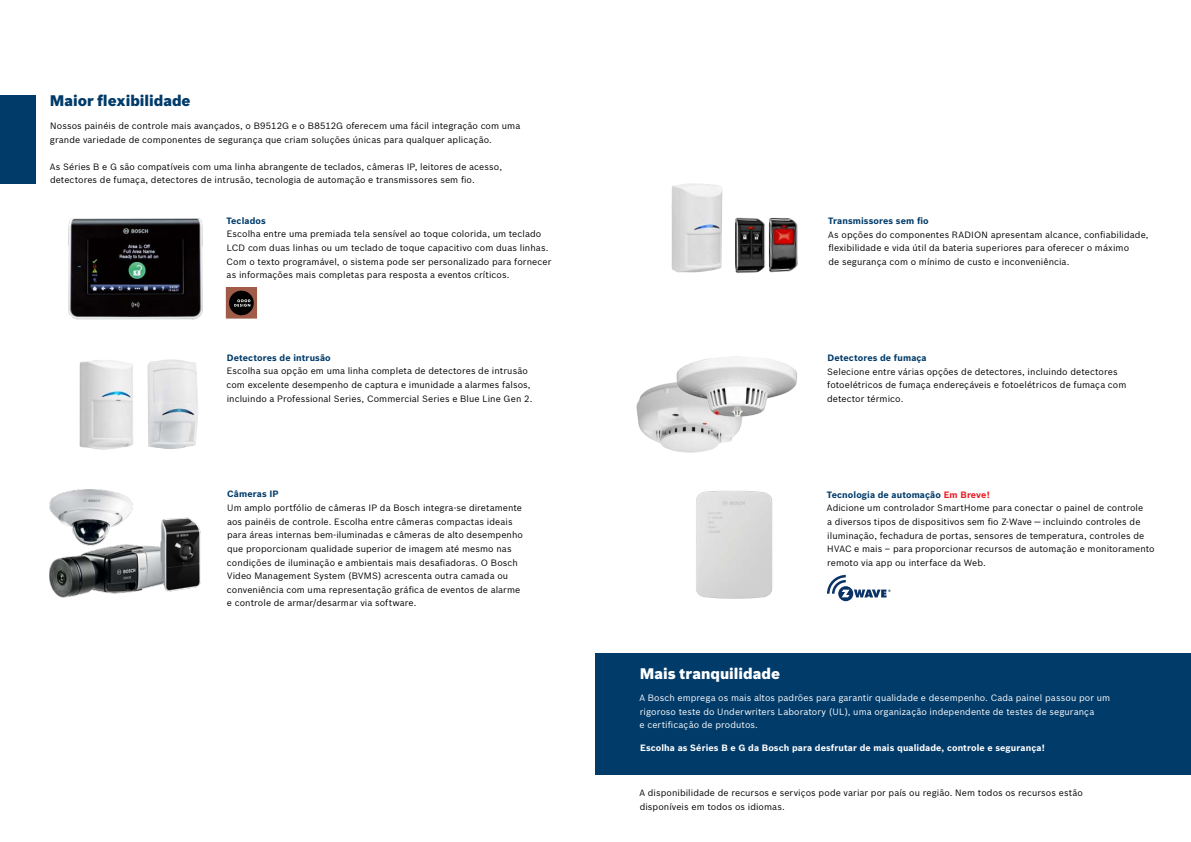
<style>
.page{position:relative;width:1191px;height:842px;background:#fff}
.page>*{position:absolute;margin:0;border:0;box-sizing:border-box;transform-origin:0 0}
.t1{font:900 15px "Bosch Sans";color:#003b6a}
.t2{font:900 15px "Bosch Sans";color:#fff}
.t3{font:9px/13.6px "Bosch Sans";letter-spacing:.01em;color:#000}
.t4{font:9px/13.6px "Bosch Sans";letter-spacing:.01em;color:#fff}
.t5{font:700 9px "Bosch Sans";letter-spacing:.01em;color:#003b6a}
.t6{font:700 9px "Bosch Sans";letter-spacing:.01em;color:#fff}
.s1{font-weight:700;color:#003b6a}
.s2{font-weight:700;color:#ed1d24}
</style>
<div class="page">
<img style="left:636px;top:382px;width:105px;height:71px">
<img style="left:735px;top:217px;width:30px;height:56px">
<img style="left:79px;top:360px;width:54px;height:90px">
<img style="left:68px;top:218px;width:135px;height:102px">
<img style="left:147px;top:359px;width:51px;height:90px">
<svg style="left:827px;top:575px;width:63px;height:26px"></svg>
<img style="left:50px;top:544px;width:121px;height:53px">
<img style="left:696px;top:491px;width:77px;height:108px">
<img style="left:673px;top:356px;width:124px;height:70px">
<img style="left:50px;top:489px;width:82px;height:57px">
<img style="left:160px;top:517px;width:41px;height:74px">
<div style="left:595px;top:653px;width:596px;height:122px;background:#003b6a"></div>
<div style="left:0;top:95px;width:36px;height:88px;background:#003b6a"></div>
<svg style="left:228px;top:290px;width:26px;height:26px"></svg>
<div style="left:226px;top:288px;width:30px;height:30px;border:1px solid #a05b49"></div>
<div style="left:229px;top:291px;width:25px;height:24px;background:#000;border-radius:50%"></div>
<svg style="left:234px;top:299px;width:16px;height:8px"></svg>
<img style="left:671px;top:183px;width:51px;height:89px">
<img style="left:768px;top:218px;width:30px;height:54px">
<h1 class="t1" style="left:50px;top:89px;width:142px">Maior flexibilidade</h1>
<p class="t3" style="left:50px;top:118px;width:472px">Nossos painéis de controle mais avançados, o B9512G e o B8512G oferecem uma fácil integração com uma grande variedade de componentes de segurança que criam soluções únicas para qualquer aplicação.</p>
<p class="t3" style="left:50px;top:159px;width:454px">As Séries B e G são compatíveis com uma linha abrangente de teclados, câmeras IP, leitores de acesso, detectores de fumaça, detectores de intrusão, tecnologia de automação e transmissores sem fio.</p>
<p class="t5" style="left:226px;top:214px;width:41px">Teclados</p>
<p class="t3" style="left:226px;top:227px;width:326px">Escolha entre uma premiada tela sensível ao toque colorida, um teclado LCD com duas linhas ou um teclado de toque capacitivo com duas linhas.<br>Com o texto programável, o sistema pode ser personalizado para fornecer as informações mais completas para resposta a eventos críticos.</p>
<p class="t5" style="left:227px;top:351px;width:105px">Detectores de intrusão</p>
<p class="t3" style="left:226px;top:364px;width:307px">Escolha sua opção em uma linha completa de detectores de intrusão com excelente desempenho de captura e imunidade a alarmes falsos, incluindo a Professional Series, Commercial Series e Blue Line Gen 2.</p>
<p class="t5" style="left:227px;top:487px;width:53px">Câmeras IP</p>
<p class="t3" style="left:227px;top:500px;width:297px">Um amplo portfólio de câmeras IP da Bosch integra-se diretamente aos painéis de controle. Escolha entre câmeras compactas ideais para áreas internas bem-iluminadas e câmeras de alto desempenho que proporcionam qualidade superior de imagem até mesmo nas condições de iluminação e ambientais mais desafiadoras. O Bosch Video Management System (BVMS) acrescenta outra camada ou conveniência com uma representação gráfica de eventos de alarme e controle de armar/desarmar via software.</p>
<p class="t5" style="left:828px;top:214px;width:102px">Transmissores sem fio</p>
<p class="t3" style="left:828px;top:227px;width:322px">As opções do componentes RADION apresentam alcance, confiabilidade, flexibilidade e vida útil da bateria superiores para oferecer o máximo<br>de segurança com o mínimo de custo e inconveniência.</p>
<p class="t5" style="left:827px;top:351px;width:101px">Detectores de fumaça</p>
<p class="t3" style="left:827px;top:364px;width:301px">Selecione entre várias opções de detectores, incluindo detectores fotoelétricos de fumaça endereçáveis e fotoelétricos de fumaça com detector térmico.</p>
<p class="t3" style="left:827px;top:487px;width:329px"><span class="s1">Tecnologia de automação</span> <span class="s2">Em Breve!<br></span>Adicione um controlador SmartHome para conectar o painel de controle<br>a diversos tipos de dispositivos sem fio Z-Wave — incluindo controles de iluminação, fechadura de portas, sensores de temperatura, controles de HVAC e mais – para proporcionar recursos de automação e monitoramento remoto via app ou interface da Web.</p>
<h1 class="t2" style="left:639px;top:662px;width:142px">Mais tranquilidade</h1>
<p class="t4" style="left:639px;top:690px;width:472px">A Bosch emprega os mais altos padrões para garantir qualidade e desempenho. Cada painel passou por um rigoroso teste do Underwriters Laboratory (UL), uma organização independente de testes de segurança<br>e certificação de produtos.</p>
<p class="t6" style="left:640px;top:741px;width:406px">Escolha as Séries B e G da Bosch para desfrutar de mais qualidade, controle e segurança!</p>
<p class="t3" style="left:639px;top:785px;width:445px">A disponibilidade de recursos e serviços pode variar por país ou região. Nem todos os recursos estão disponíveis em todos os idiomas.</p>
</div>
